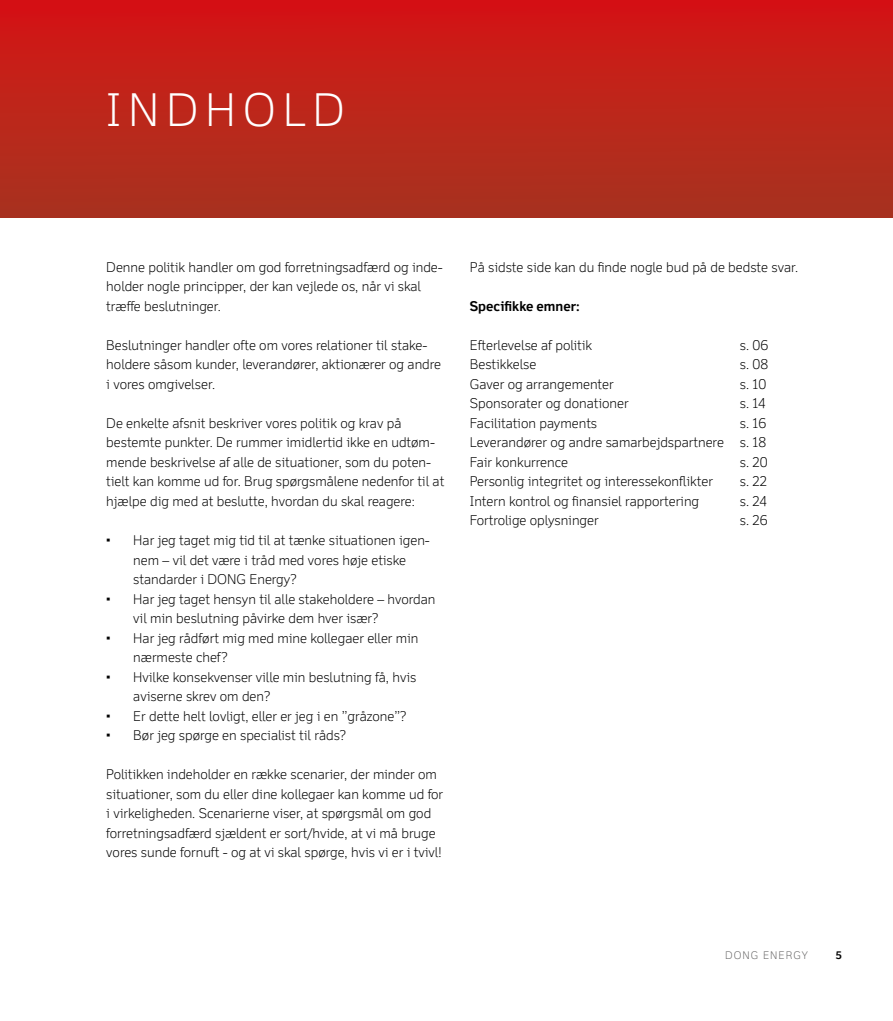
<style>
.page{position:relative;width:893px;height:1021px;background:#fff}
.page>*{position:absolute;margin:0;border:0;box-sizing:border-box;transform-origin:0 0}
.t1{font:300 45px "Felbridge DONG Energy";letter-spacing:.15em;color:#fff}
.t2{font:300 13.5px/19.5px "Felbridge DONG Energy";color:#000}
.t3{font:700 13.5px "Felbridge DONG Energy";color:#000}
.t4{font:300 10.5px "Felbridge DONG Energy";letter-spacing:.1em;color:#646363}
.t5{font:700 10.5px "Felbridge DONG Energy";color:#000}
</style>
<div class="page">
<div style="left:0;top:0;width:893px;height:218px;background:linear-gradient(to bottom,#d51415,#a63420)"></div>
<h1 class="t1" style="left:106px;top:83px;width:240px">INDHOLD</h1>
<p class="t2" style="left:106px;top:257px;width:338px">Denne politik handler om god forretningsadfærd og inde&shy;holder nogle principper, der kan vejlede os, når vi skal træffe beslutninger.</p>
<p class="t2" style="left:106px;top:335px;width:336px">Beslutninger handler ofte om vores relationer til stake&shy;holdere såsom kunder, leverandører, aktionærer og andre i vores omgivelser.</p>
<p class="t2" style="left:106px;top:413px;width:339px">De enkelte afsnit beskriver vores politik og krav på bestemte punkter. De rummer imidlertid ikke en udtøm&shy;mende beskrivelse af alle de situationer, som du poten&shy;tielt kan komme ud for. Brug spørgsmålene nedenfor til at hjælpe dig med at beslutte, hvordan du skal reagere:</p>
<p class="t2" style="left:133px;top:530px;width:298px;text-indent:-27px">• Har jeg taget mig tid til at tænke situationen igen&shy;nem – vil det være i tråd med vores høje etiske standarder i DONG Energy?</p>
<p class="t2" style="left:133px;top:589px;width:304px;text-indent:-27px">• Har jeg taget hensyn til alle stakeholdere – hvordan vil min beslutning påvirke dem hver især?</p>
<p class="t2" style="left:133px;top:628px;width:287px;text-indent:-27px">• Har jeg rådført mig med mine kollegaer eller min nærmeste chef?</p>
<p class="t2" style="left:133px;top:667px;width:284px;text-indent:-27px">• Hvilke konsekvenser ville min beslutning få, hvis aviserne skrev om den?</p>
<p class="t2" style="left:106px;top:706px;width:302px">• Er dette helt lovligt, eller er jeg i en ”gråzone”?</p>
<p class="t2" style="left:106px;top:725px;width:241px">• Bør jeg spørge en specialist til råds?</p>
<p class="t2" style="left:106px;top:764px;width:338px">Politikken indeholder en række scenarier, der minder om situationer, som du eller dine kollegaer kan komme ud for i virkeligheden. Scenarierne viser, at spørgsmål om god forretningsadfærd sjældent er sort/hvide, at vi må bruge vores sunde fornuft - og at vi skal spørge, hvis vi er i tvivl!</p>
<p class="t2" style="left:470px;top:257px;width:330px">På sidste side kan du finde nogle bud på de bedste svar.</p>
<p class="t3" style="left:470px;top:297px;width:111px">Specifikke emner:</p>
<p class="t2" style="left:470px;top:335px;width:124px">Efterlevelse af politik</p>
<p class="t2" style="left:740px;top:335px;width:30px">s. 06</p>
<p class="t2" style="left:470px;top:354px;width:68px">Bestikkelse</p>
<p class="t2" style="left:740px;top:354px;width:30px">s. 08</p>
<p class="t2" style="left:470px;top:374px;width:145px">Gaver og arrangementer</p>
<p class="t2" style="left:740px;top:374px;width:28px">s. 10</p>
<p class="t2" style="left:470px;top:393px;width:160px">Sponsorater og donationer</p>
<p class="t2" style="left:740px;top:393px;width:27px">s. 14</p>
<p class="t2" style="left:470px;top:413px;width:129px">Facilitation payments</p>
<p class="t2" style="left:470px;top:413px;width:298px;text-align:justify;text-indent:270px">s. 16<br>Leverandører og andre samarbejdspartnere s. 18<br>Fair konkurrence</p>
<p class="t2" style="left:740px;top:452px;width:29px">s. 20</p>
<p class="t2" style="left:470px;top:471px;width:245px">Personlig integritet og interessekonflikter</p>
<p class="t2" style="left:740px;top:471px;width:29px">s. 22</p>
<p class="t2" style="left:470px;top:491px;width:231px">Intern kontrol og finansiel rapportering</p>
<p class="t2" style="left:740px;top:491px;width:29px">s. 24</p>
<p class="t2" style="left:470px;top:510px;width:130px">Fortrolige oplysninger</p>
<p class="t2" style="left:740px;top:510px;width:29px">s. 26</p>
<p class="t4" style="left:725px;top:948px;width:84px">DONG ENERGY</p>
<p class="t5" style="left:836px;top:948px;width:8px">5</p>
</div>
